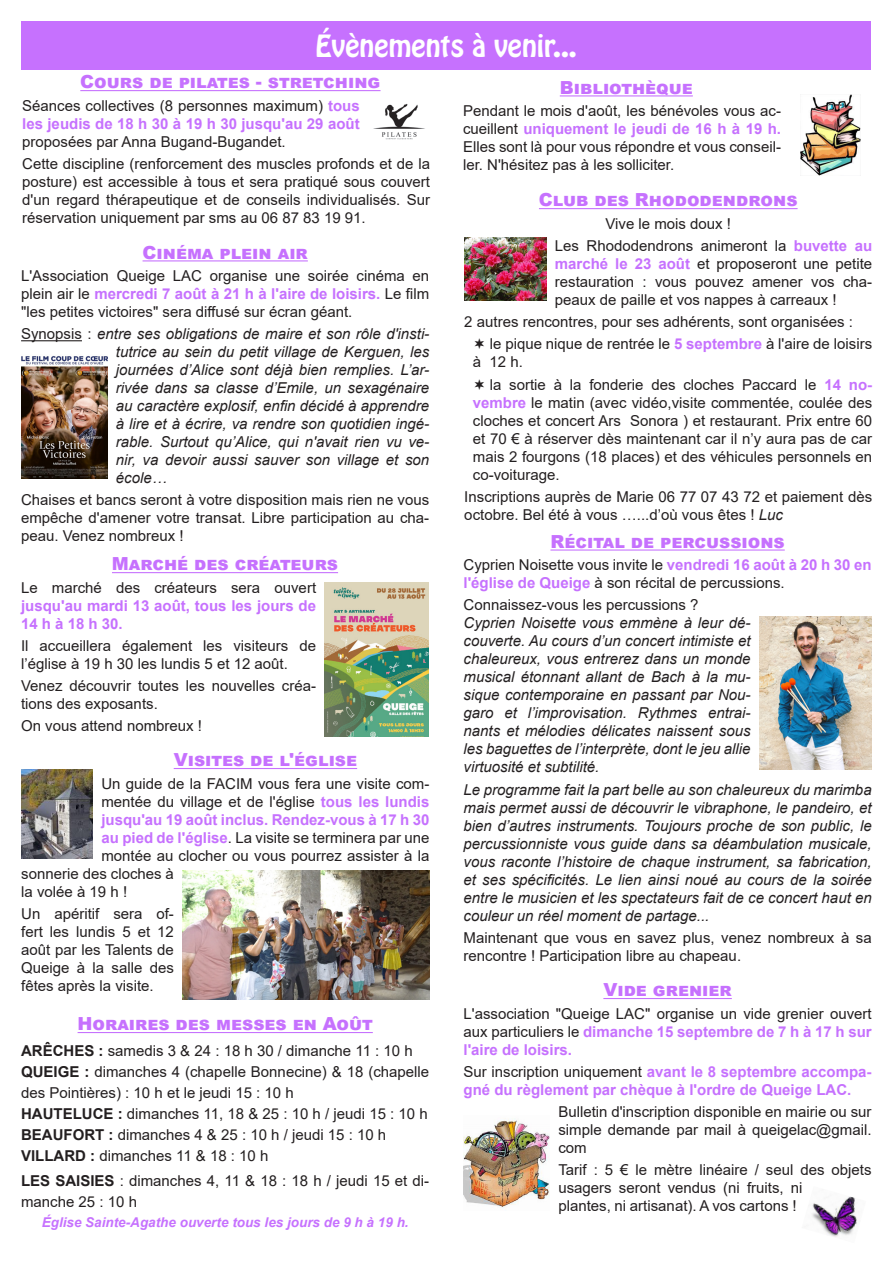
<style>
.page{position:relative;width:893px;height:1263px;background:#fff}
.page>*{position:absolute;margin:0;border:0;box-sizing:border-box;transform-origin:0 0}
.titre_orange{font:27px "Hobo Std";color:#fff}
.titre_orange-2{font:900 18px "Arial";color:#c671fe}
.t1{font:15px/18px "Arial";color:#231f20;text-align:justify}
.t2{font:italic 15px/18px "Arial";color:#231f20;text-align:justify}
.t3{font:700 15px/18px "Arial";color:#c671fe;text-align:justify}
.t4{font:italic 700 13.5px "Arial";color:#c671fe}
.s1{font-weight:700;color:#c671fe}
.s2{font-style:italic}
.s3{font-weight:400;color:#231f20}
.s4{font-style:normal}
.s5{font-weight:700}
</style>
<div class="page">
<img style="left:812px;top:1196px;width:45px;height:41px">
<div style="left:21px;top:21px;width:850px;height:49px;background:#c671fe"></div>
<hr style="left:560px;top:95px;width:133px;height:1px;background:#c671fe">
<hr style="left:539px;top:208px;width:259px;height:1px;background:#c671fe">
<img style="left:464px;top:237px;width:82px;height:63px">
<hr style="left:112px;top:572px;width:226px;height:1px;background:#c671fe">
<img style="left:373px;top:103px;width:52px;height:37px">
<hr style="left:80px;top:90px;width:301px;height:1px;background:#c671fe">
<hr style="left:174px;top:768px;width:183px;height:1px;background:#c671fe">
<img style="left:325px;top:583px;width:104px;height:154px">
<hr style="left:143px;top:260px;width:165px;height:1px;background:#c671fe">
<hr style="left:21px;top:340px;width:61px;height:1px;background:#231f20">
<hr style="left:78px;top:1032px;width:295px;height:1px;background:#c671fe">
<img style="left:21px;top:769px;width:72px;height:89px">
<img style="left:801px;top:94px;width:60px;height:81px">
<hr style="left:550px;top:549px;width:235px;height:2px;background:#c671fe">
<img style="left:21px;top:356px;width:86px;height:122px">
<img style="left:759px;top:617px;width:113px;height:153px">
<hr style="left:603px;top:998px;width:129px;height:1px;background:#c671fe">
<img style="left:463px;top:1119px;width:87px;height:90px">
<img style="left:182px;top:870px;width:247px;height:130px">
<p class="titre_orange" style="left:315px;top:27px;width:263px">ÉVÈNEMENTS À VENIR...</p>
<p class="titre_orange-2" style="left:560px;top:74px;width:135px">Bibliothèque</p>
<p class="t1" style="left:463px;top:102px;width:320px">Pendant le mois d'août, les bénévoles vous ac&shy;cueillent <span class="s1">uniquement le jeudi de 16 h à 19 h.<br></span>Elles sont là pour vous répondre et vous conseil&shy;ler. N'hésitez pas à les solliciter.</p>
<p class="titre_orange-2" style="left:539px;top:187px;width:260px">Club des Rhododendrons</p>
<p class="t1" style="left:605px;top:214px;width:127px">Vive le mois doux !</p>
<p class="t1" style="left:555px;top:236px;width:319px">Les Rhododendrons animeront la <span class="s1">buvette au marché le 23 août</span> et proposeront une petite restauration : vous pouvez amener vos cha&shy;peaux de paille et vos nappes à carreaux !</p>
<p class="t1" style="left:464px;top:313px;width:390px">2 autres rencontres, pour ses adhérents, sont organisées :</p>
<p class="t1" style="left:473px;top:335px;width:401px;text-indent:17px">le pique nique de rentrée le <span class="s1">5 septembre</span> à l'aire de loisirs à 12 h.</p>
<p class="t1" style="left:473px;top:375px;width:401px;text-indent:17px">la sortie à la fonderie des cloches Paccard le <span class="s1">14 no&shy;vembre</span> le matin (avec vidéo,visite commentée, coulée des cloches et concert Ars Sonora ) et restaurant. Prix entre 60 et 70 € à réserver dès maintenant car il n’y aura pas de car mais 2 fourgons (18 places) et des véhicules personnels en co-voiturage.</p>
<p class="t1" style="left:464px;top:487px;width:409px">Inscriptions auprès de Marie 06 77 07 43 72 et paiement dès octobre. Bel été à vous …...d’où vous êtes ! <span class="s2">Luc</span></p>
<p class="titre_orange-2" style="left:112px;top:551px;width:228px">Marché des créateurs</p>
<p class="t3" style="left:21px;top:578px;width:297px"><span class="s3">Le marché des créateurs sera ouvert </span>jusqu'au mardi 13 août, tous les jours de 14 h à 18 h 30.</p>
<p class="t1" style="left:21px;top:636px;width:297px">Il accueillera également les visiteurs de l’église à 19 h 30 les lundis 5 et 12 août.</p>
<p class="t1" style="left:21px;top:677px;width:297px">Venez découvrir toutes les nouvelles créa&shy;tions des exposants.</p>
<p class="t1" style="left:21px;top:717px;width:182px">On vous attend nombreux !</p>
<p class="titre_orange-2" style="left:80px;top:69px;width:302px">Cours de pilates - stretching</p>
<p class="t1" style="left:22px;top:96px;width:339px">Séances collectives (8 personnes maximum) <span class="s1">tous les jeudis de 18 h 30 à 19 h 30 jusqu'au 29 août </span>proposées par Anna Bugand-Bugandet.</p>
<p class="t1" style="left:22px;top:154px;width:409px">Cette discipline (renforcement des muscles profonds et de la posture) est accessible à tous et sera pratiqué sous couvert d'un regard thérapeutique et de conseils individualisés. Sur réservation uniquement par sms au 06 87 83 19 91.</p>
<p class="titre_orange-2" style="left:143px;top:239px;width:167px">Cinéma plein air</p>
<p class="t1" style="left:21px;top:267px;width:410px">L'Association Queige LAC organise une soirée cinéma en plein air le <span class="s1">mercredi 7 août à 21 h à l'aire de loisirs.</span> Le film "les petites victoires" sera diffusé sur écran géant.</p>
<p class="t2" style="left:116px;top:325px;width:315px;text-indent:-95px"><span class="s4">Synopsis :</span> entre ses obligations de maire et son rôle d'insti&shy;tutrice au sein du petit village de Kerguen, les journées d’Alice sont déjà bien remplies. L’ar&shy;rivée dans sa classe d’Emile, un sexagénaire au caractère explosif, enfin décidé à apprendre à lire et à écrire, va rendre son quotidien ingé&shy;rable. Surtout qu’Alice, qui n'avait rien vu ve&shy;nir, va devoir aussi sauver son village et son école…</p>
<p class="t1" style="left:21px;top:491px;width:410px">Chaises et bancs seront à votre disposition mais rien ne vous empêche d'amener votre transat. Libre participation au cha&shy;peau. Venez nombreux !</p>
<p class="titre_orange-2" style="left:550px;top:528px;width:236px">Récital de percussions</p>
<p class="t1" style="left:463px;top:556px;width:410px">Cyprien Noisette vous invite le <span class="s1">vendredi 16 août à 20 h 30 en l'église de Queige</span> à son récital de percussions.</p>
<p class="t1" style="left:463px;top:596px;width:237px">Connaissez-vous les percussions ?</p>
<p class="t2" style="left:463px;top:614px;width:289px">Cyprien Noisette vous emmène à leur dé&shy;couverte. Au cours d’un concert intimiste et chaleureux, vous entrerez dans un monde musical étonnant allant de Bach à la mu&shy;sique contemporaine en passant par Nou&shy;garo et l’improvisation. Rythmes entrai&shy;nants et mélodies délicates naissent sous les baguettes de l’interprète, dont le jeu allie virtuosité et subtilité.</p>
<p class="t2" style="left:463px;top:780px;width:410px">Le programme fait la part belle au son chaleureux du marimba mais permet aussi de découvrir le vibraphone, le pandeiro, et bien d’autres instruments. Toujours proche de son public, le percussionniste vous guide dans sa déambulation musicale, vous raconte l’histoire de chaque instrument, sa fabrication, et ses spécificités. Le lien ainsi noué au cours de la soirée entre le musicien et les spectateurs fait de ce concert haut en couleur un réel moment de partage...</p>
<p class="t1" style="left:463px;top:928px;width:410px">Maintenant que vous en savez plus, venez nombreux à sa rencontre ! Participation libre au chapeau.</p>
<p class="titre_orange-2" style="left:603px;top:977px;width:130px">Vide grenier</p>
<p class="t1" style="left:463px;top:1004px;width:410px">L'association "Queige LAC" organise un vide grenier ouvert aux particuliers le <span class="s1">dimanche 15 septembre de 7 h à 17 h sur l'aire de loisirs.</span></p>
<p class="t3" style="left:463px;top:1063px;width:409px"><span class="s3">Sur inscription uniquement</span> avant le 8 septembre accompa&shy;gné du règlement par chèque à l'ordre de Queige LAC.</p>
<p class="t1" style="left:558px;top:1103px;width:315px">Bulletin d'inscription disponible en mairie ou sur simple demande par mail à queigelac@gmail. com</p>
<p class="t1" style="left:558px;top:1161px;width:315px;text-align:left">Tarif : 5 € le mètre linéaire / seul des objets usagers seront vendus (ni fruits, ni<br>plantes, ni artisanat). A vos cartons !</p>
<p class="titre_orange-2" style="left:174px;top:747px;width:185px">Visites de l'église</p>
<p class="t1" style="left:101px;top:774px;width:330px">Un guide de la FACIM vous fera une visite com-</p>
<p class="t1" style="left:101px;top:792px;width:330px">mentée du village et de l'église <span class="s1">tous les lundis</span></p>
<p class="t3" style="left:101px;top:810px;width:330px">jusqu'au 19 août inclus. Rendez-vous à 17 h 30</p>
<p class="t1" style="left:101px;top:828px;width:330px"><span class="s1">au pied de l'église</span>. La visite se terminera par une</p>
<p class="t1" style="left:101px;top:846px;width:330px">montée au clocher ou vous pourrez assister à la</p>
<p class="t1" style="left:21px;top:864px;width:154px">sonnerie des cloches à</p>
<p class="t1" style="left:21px;top:882px;width:107px">la volée à 19 h !</p>
<p class="t1" style="left:21px;top:904px;width:154px">Un apéritif sera of&shy;fert les lundis 5 et 12 août par les Talents de Queige à la salle des fêtes après la visite.</p>
<p class="titre_orange-2" style="left:78px;top:1011px;width:297px">Horaires des messes en Août</p>
<p class="t1" style="left:21px;top:1041px;width:393px"><span class="s5">ARÊCHES :</span> samedis 3 &amp; 24 : 18 h 30 / dimanche 11 : 10 h</p>
<p class="t1" style="left:21px;top:1061px;width:410px;line-height:21px"><span class="s5">QUEIGE :</span> dimanches 4 (chapelle Bonnecine) &amp; 18 (chapelle des Pointières) : 10 h et le jeudi 15 : 10 h</p>
<p class="t1" style="left:21px;top:1104px;width:408px"><span class="s5">HAUTELUCE :</span> dimanches 11, 18 &amp; 25 : 10 h / jeudi 15 : 10 h</p>
<p class="t1" style="left:21px;top:1125px;width:367px"><span class="s5">BEAUFORT :</span> dimanches 4 &amp; 25 : 10 h / jeudi 15 : 10 h</p>
<p class="t1" style="left:21px;top:1146px;width:249px"><span class="s5">VILLARD :</span> dimanches 11 &amp; 18 : 10 h</p>
<p class="t1" style="left:21px;top:1170px;width:410px;line-height:21px"><span class="s5">LES SAISIES</span> : dimanches 4, 11 &amp; 18 : 18 h / jeudi 15 et di&shy;manche 25 : 10 h</p>
<p class="t4" style="left:42px;top:1213px;width:368px">Église Sainte-Agathe ouverte tous les jours de 9 h à 19 h.</p>
</div>
